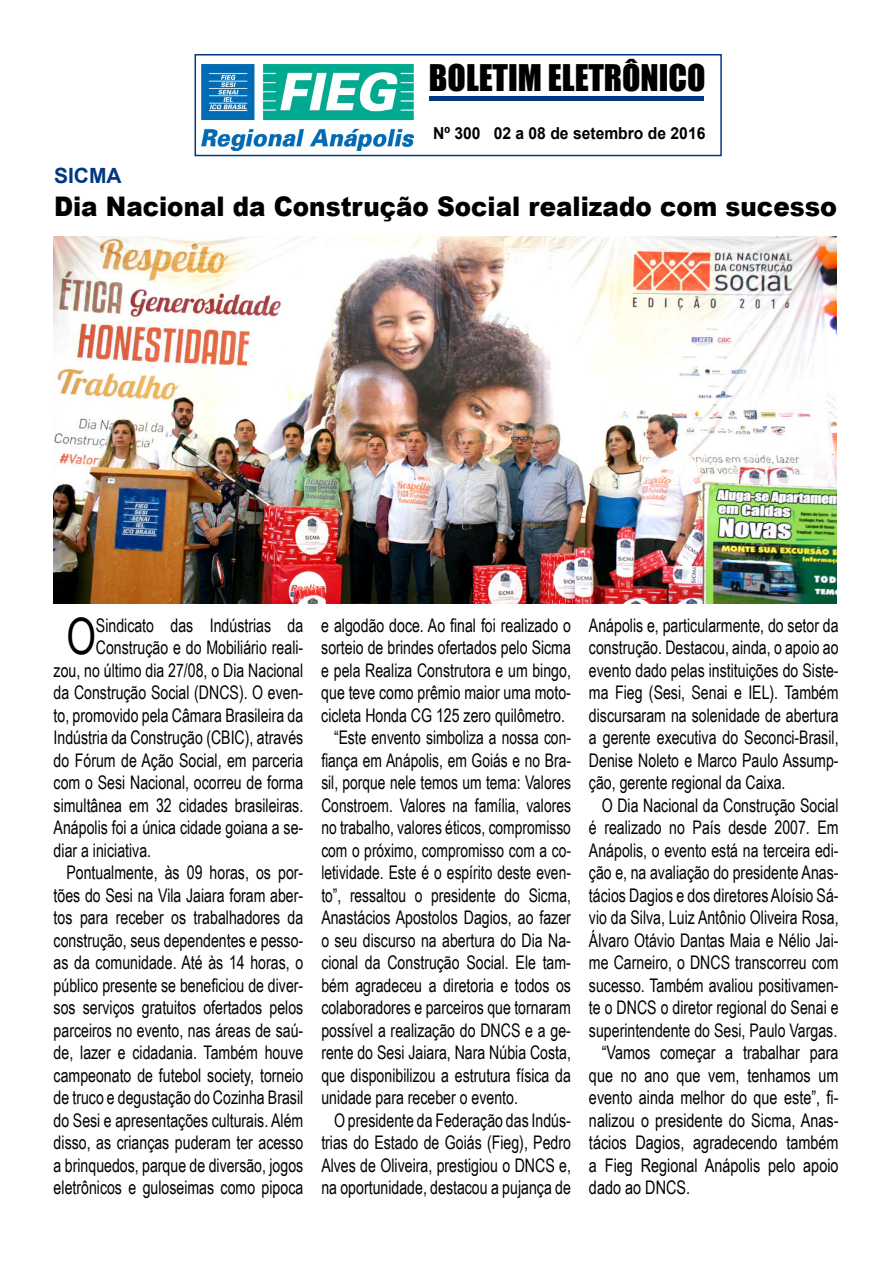
<style>
.page{position:relative;width:893px;height:1263px;background:#fff}
.page>*{position:absolute;margin:0;border:0;box-sizing:border-box;transform-origin:0 0}
.t1{font:50.25px "Arial Narrow";color:#000;scale:.92 1}
.t2{font:33.75px "Impact";color:#000}
.t3{font:27px "Arial MT Black";color:#000;scale:.91 1}
.t4{font:700 21px "Arial";color:#003882}
.t5{font:18.75px/22.5px "Arial Narrow";color:#000;text-align:justify;scale:.92 1}
.t6{font:18.75px "Arial Narrow";color:#000;scale:.9 1}
.t7{font:18.75px "Arial Narrow";color:#000;scale:.94 1}
.t8{font:700 16.5px "Arial";color:#000;scale:.95 1}
</style>
<div class="page">
<img style="left:201px;top:64px;width:213px;height:86px">
<hr style="left:429px;top:97px;width:275px;height:4px;background:#003882">
<div style="left:195px;top:54px;width:527px;height:102px;border:2px solid #003882"></div>
<img style="left:54px;top:236px;width:782px;height:368px">
<h2 class="t2" style="left:429px;top:51px;width:278px">BOLETIM ELETRÔNICO</h2>
<p class="t8" style="left:433px;top:121px;width:288px">Nº 300 02 a 08 de setembro de 2016</p>
<p class="t4" style="left:54px;top:161px;width:69px">SICMA</p>
<h3 class="t3" style="left:54px;top:189px;width:862px">Dia Nacional da Construção Social realizado com sucesso</h3>
<h1 class="t1" style="left:66px;top:599px;width:34px">O</h1>
<p class="t5" style="left:96px;top:613px;width:227px">Sindicato das Indústrias da</p>
<p class="t5" style="left:96px;top:635px;width:227px">Construção e do Mobiliário reali-</p>
<p class="t5" style="left:54px;top:658px;width:273px">zou, no último dia 27/08, o Dia Nacional</p>
<p class="t5" style="left:54px;top:680px;width:273px">da Construção Social (DNCS). O even-</p>
<p class="t5" style="left:54px;top:703px;width:273px">to, promovido pela Câmara Brasileira da</p>
<p class="t5" style="left:54px;top:725px;width:273px">Indústria da Construção (CBIC), através</p>
<p class="t5" style="left:54px;top:748px;width:273px">do Fórum de Ação Social, em parceria</p>
<p class="t5" style="left:54px;top:770px;width:273px">com o Sesi Nacional, ocorreu de forma</p>
<p class="t5" style="left:54px;top:793px;width:273px">simultânea em 32 cidades brasileiras.</p>
<p class="t5" style="left:54px;top:815px;width:273px">Anápolis foi a única cidade goiana a se-</p>
<p class="t5" style="left:54px;top:838px;width:107px">diar a iniciativa.</p>
<p class="t5" style="left:66px;top:860px;width:259px">Pontualmente, às 09 horas, os por-</p>
<p class="t5" style="left:54px;top:883px;width:273px">tões do Sesi na Vila Jaiara foram aber-</p>
<p class="t5" style="left:54px;top:905px;width:273px">tos para receber os trabalhadores da</p>
<p class="t5" style="left:54px;top:928px;width:273px">construção, seus dependentes e pesso-</p>
<p class="t5" style="left:54px;top:950px;width:273px">as da comunidade. Até às 14 horas, o</p>
<p class="t5" style="left:54px;top:973px;width:273px">público presente se beneficiou de diver-</p>
<p class="t5" style="left:54px;top:995px;width:273px">sos serviços gratuitos ofertados pelos</p>
<p class="t5" style="left:54px;top:1018px;width:273px">parceiros no evento, nas áreas de saú-</p>
<p class="t5" style="left:54px;top:1040px;width:273px">de, lazer e cidadania. Também houve</p>
<p class="t5" style="left:54px;top:1063px;width:273px">campeonato de futebol society, torneio</p>
<p class="t5" style="left:54px;top:1085px;width:273px">de truco e degustação do Cozinha Brasil</p>
<p class="t5" style="left:54px;top:1108px;width:273px">do Sesi e apresentações culturais. Além</p>
<p class="t5" style="left:54px;top:1130px;width:273px">disso, as crianças puderam ter acesso</p>
<p class="t5" style="left:54px;top:1153px;width:273px">a brinquedos, parque de diversão, jogos</p>
<p class="t5" style="left:54px;top:1175px;width:273px">eletrônicos e guloseimas como pipoca</p>
<p class="t5" style="left:321px;top:613px;width:273px">e algodão doce. Ao final foi realizado o</p>
<p class="t5" style="left:321px;top:635px;width:273px">sorteio de brindes ofertados pelo Sicma</p>
<p class="t5" style="left:321px;top:658px;width:273px">e pela Realiza Construtora e um bingo,</p>
<p class="t5" style="left:321px;top:680px;width:273px">que teve como prêmio maior uma moto-</p>
<p class="t5" style="left:321px;top:703px;width:266px">cicleta Honda CG 125 zero quilômetro.</p>
<p class="t6" style="left:334px;top:724px;width:265px">“Este envento simboliza a nossa con-</p>
<p class="t6" style="left:321px;top:746px;width:279px">fiança em Anápolis, em Goiás e no Bra-</p>
<p class="t6" style="left:321px;top:769px;width:279px">sil, porque nele temos um tema: Valores</p>
<p class="t6" style="left:321px;top:791px;width:279px">Constroem. Valores na família, valores</p>
<p class="t6" style="left:321px;top:814px;width:279px">no trabalho, valores éticos, compromisso</p>
<p class="t6" style="left:321px;top:836px;width:279px">com o próximo, compromisso com a co-</p>
<p class="t6" style="left:321px;top:859px;width:279px">letividade. Este é o espírito deste even-</p>
<p class="t6" style="left:321px;top:881px;width:279px">to”, ressaltou o presidente do Sicma,</p>
<p class="t5" style="left:321px;top:905px;width:273px">Anastácios Apostolos Dagios, ao fazer</p>
<p class="t5" style="left:321px;top:928px;width:273px">o seu discurso na abertura do Dia Na-</p>
<p class="t5" style="left:321px;top:950px;width:273px">cional da Construção Social. Ele tam-</p>
<p class="t5" style="left:321px;top:973px;width:273px">bém agradeceu a diretoria e todos os</p>
<p class="t5" style="left:321px;top:995px;width:273px">colaboradores e parceiros que tornaram</p>
<p class="t5" style="left:321px;top:1018px;width:273px">possível a realização do DNCS e a ge-</p>
<p class="t5" style="left:321px;top:1040px;width:273px">rente do Sesi Jaiara, Nara Núbia Costa,</p>
<p class="t5" style="left:321px;top:1063px;width:273px">que disponibilizou a estrutura física da</p>
<p class="t5" style="left:321px;top:1085px;width:215px">unidade para receber o evento.</p>
<p class="t5" style="left:334px;top:1108px;width:259px">O presidente da Federação das Indús-</p>
<p class="t5" style="left:321px;top:1130px;width:273px">trias do Estado de Goiás (Fieg), Pedro</p>
<p class="t5" style="left:321px;top:1153px;width:273px">Alves de Oliveira, prestigiou o DNCS e,</p>
<p class="t5" style="left:321px;top:1175px;width:273px">na oportunidade, destacou a pujança de</p>
<p class="t5" style="left:589px;top:613px;width:273px">Anápolis e, particularmente, do setor da construção. Destacou, ainda, o apoio ao evento dado pelas instituições do Siste&shy;ma Fieg (Sesi, Senai e IEL). Também discursaram na solenidade de abertura a gerente executiva do Seconci-Brasil, Denise Noleto e Marco Paulo Assump&shy;ção, gerente regional da Caixa.</p>
<p class="t5" style="left:602px;top:793px;width:259px">O Dia Nacional da Construção Social</p>
<p class="t5" style="left:589px;top:815px;width:273px">é realizado no País desde 2007. Em</p>
<p class="t5" style="left:589px;top:838px;width:273px">Anápolis, o evento está na terceira edi-</p>
<p class="t5" style="left:589px;top:860px;width:273px">ção e, na avaliação do presidente Anas-</p>
<p class="t5" style="left:589px;top:883px;width:273px">tácios Dagios e dos diretores Aloísio Sá-</p>
<p class="t5" style="left:589px;top:905px;width:273px">vio da Silva, Luiz Antônio Oliveira Rosa,</p>
<p class="t5" style="left:589px;top:928px;width:273px">Álvaro Otávio Dantas Maia e Nélio Jai-</p>
<p class="t5" style="left:589px;top:950px;width:273px">me Carneiro, o DNCS transcorreu com</p>
<p class="t5" style="left:589px;top:973px;width:273px">sucesso. Também avaliou positivamen-</p>
<p class="t5" style="left:589px;top:995px;width:273px">te o DNCS o diretor regional do Senai e</p>
<p class="t5" style="left:589px;top:1018px;width:271px">superintendente do Sesi, Paulo Vargas.</p>
<p class="t7" style="left:602px;top:1039px;width:253px">“Vamos começar a trabalhar para</p>
<p class="t7" style="left:589px;top:1061px;width:267px">que no ano que vem, tenhamos um</p>
<p class="t7" style="left:589px;top:1084px;width:267px">evento ainda melhor do que este”, fi-</p>
<p class="t7" style="left:589px;top:1106px;width:267px">nalizou o presidente do Sicma, Anas-</p>
<p class="t7" style="left:589px;top:1129px;width:267px">tácios Dagios, agradecendo também</p>
<p class="t7" style="left:589px;top:1151px;width:267px">a Fieg Regional Anápolis pelo apoio</p>
<p class="t7" style="left:589px;top:1174px;width:109px">dado ao DNCS.</p>
</div>
